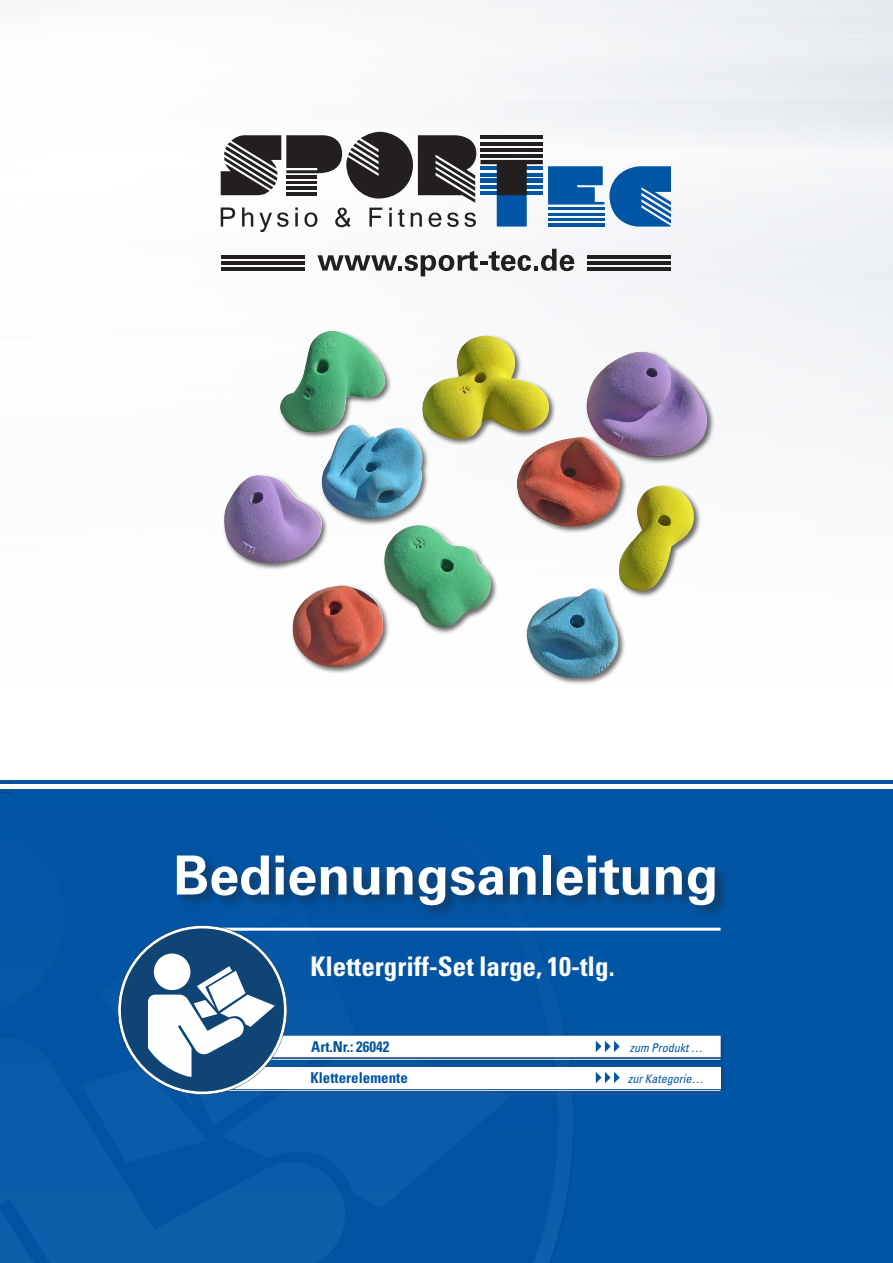
<style>
.page{position:relative;width:893px;height:1263px;background:#fff}
.page>*{position:absolute;margin:0;border:0;box-sizing:border-box;transform-origin:0 0}
.Headline{font:700 54px "Univers LT Std";color:#fff}
.t1{font:700 condensed 27px "Univers LT Std";color:#fff}
.t2{font:18px "Times New Roman";color:#231f20}
.t3{font:700 condensed 15px "Univers LT Std";color:#0155a5}
.t4{font:italic condensed 12px "Univers LT Std";color:#0155a5}
</style>
<div class="page">
<img style="left:0;top:0;width:892px;height:781px">
<svg style="left:221px;top:132px;width:450px;height:100px"></svg>
<svg style="left:317px;top:249px;width:257px;height:27px"></svg>
<hr style="left:587px;top:255px;width:84px;height:4px;background:#231f20">
<hr style="left:587px;top:261px;width:84px;height:4px;background:#231f20">
<hr style="left:587px;top:267px;width:84px;height:3px;background:#231f20">
<hr style="left:221px;top:255px;width:83px;height:4px;background:#231f20">
<hr style="left:221px;top:261px;width:83px;height:4px;background:#231f20">
<hr style="left:221px;top:267px;width:83px;height:3px;background:#231f20">
<div style="left:0;top:781px;width:893px;height:482px;background:#0155a5"></div>
<hr style="left:0;top:785px;width:893px;height:4px;background:#fff">
<hr style="left:195px;top:928px;width:525px;height:3px;background:#fff">
<div style="left:257px;top:1055px;width:469px;height:11px;background:#02529f"></div>
<svg style="left:558px;top:724px;width:17px;height:507px"></svg>
<svg style="left:0;top:724px;width:558px;height:539px"></svg>
<svg style="left:0;top:821px;width:64px;height:193px"></svg>
<svg style="left:0;top:1038px;width:345px;height:225px;fill:#0c5ca9"></svg>
<svg style="left:221px;top:1063px;width:289px;height:145px;fill:#0a5ba8"></svg>
<div style="left:222px;top:1033px;width:505px;height:30px;background:#231f20;opacity:.4"></div>
<div style="left:226px;top:1036px;width:494px;height:21px;background:#fff"></div>
<svg style="left:596px;top:1041px;width:24px;height:11px"></svg>
<div style="left:222px;top:1064px;width:505px;height:30px;background:#231f20;opacity:.4"></div>
<div style="left:225px;top:1067px;width:495px;height:21px;background:#fff"></div>
<div style="left:175px;top:853px;width:554px;height:66px;background:#231f20;opacity:.46"></div>
<svg style="left:596px;top:1072px;width:24px;height:11px"></svg>
<svg style="left:81px;top:888px;width:274px;height:274px"></svg>
<div style="left:222px;top:329px;width:492px;height:356px;background:#231f20;opacity:.66"></div>
<img style="left:223px;top:331px;width:486px;height:261px">
<p class="t2" style="left:0;top:775px;width:16px">▶</p>
<p class="Headline" style="left:173px;top:844px;width:547px">Bedienungsanleitung</p>
<p class="t1" style="left:310px;top:950px;width:306px">Klettergriff-Set large, 10-tlg.</p>
<p class="t3" style="left:311px;top:1037px;width:80px">Art.Nr.: 26042</p>
<p class="t4" style="left:630px;top:1040px;width:75px">zum Produkt …</p>
<p class="t3" style="left:310px;top:1068px;width:99px">Kletterelemente</p>
<p class="t4" style="left:628px;top:1071px;width:77px">zur Kategorie…</p>
</div>
